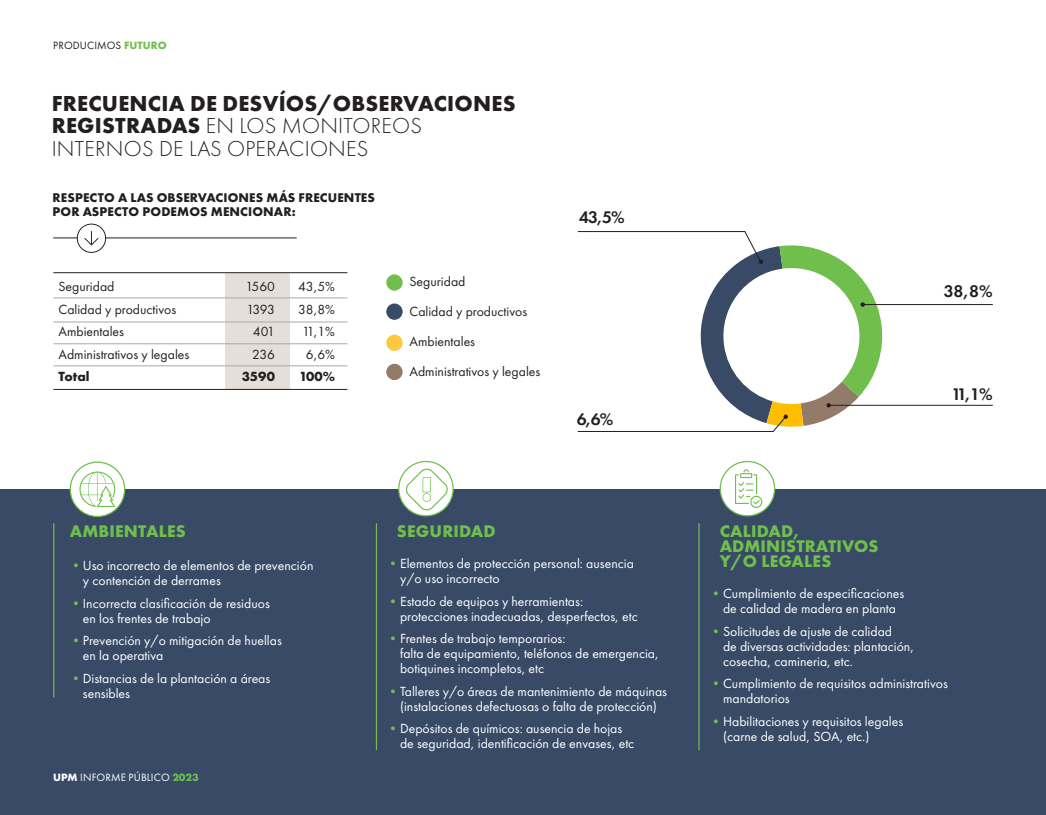
<style>
.page{position:relative;width:1046px;height:815px;background:#fff}
.page>*{position:absolute;margin:0;border:0;box-sizing:border-box;transform-origin:0 0}
.t1{font:700 22.5px/22.5px "Futura PT";letter-spacing:.01em;color:#231f20}
.t2{font:700 17.5px/15px "Futura PT";letter-spacing:.01em;color:#70bf4c}
.t3{font:600 17.5px "Futura PT";color:#231f20}
.t4{font:13.75px/15px "Futura PT";color:#fff}
.t5{font:13.75px "Futura PT";color:#231f20}
.t6{font:700 13.75px "Futura PT";color:#231f20}
.t7{font:700 13.12px/14.4px "Futura PT";letter-spacing:.01em;color:#231f20}
.t8{font:11px "Futura PT";letter-spacing:.01em;color:#fff}
.t9{font:11px "Futura PT";letter-spacing:.01em;color:#231f20}
.s1{font-weight:700;color:#70bf4c}
.s2{font-weight:300}
.s3{color:#70bf4c}
.s4{font-weight:700}
</style>
<div class="page">
<div style="left:0;top:490px;width:1045px;height:325px;background:#384a66"></div>
<hr style="left:53px;top:238px;width:244px;height:1px;background:#231f20">
<svg style="left:77px;top:224px;width:29px;height:29px"></svg>
<hr style="left:53px;top:523px;width:1px;height:174px;background:#70bf4c">
<hr style="left:376px;top:523px;width:1px;height:227px;background:#70bf4c">
<hr style="left:698px;top:523px;width:1px;height:227px;background:#70bf4c">
<div style="left:70px;top:462px;width:55px;height:54px;background:#fff;border-radius:50%"></div>
<div style="left:70px;top:461px;width:55px;height:56px;border:1px solid #70bf4c;border-radius:50%"></div>
<svg style="left:79px;top:472px;width:36px;height:35px"></svg>
<div style="left:720px;top:461px;width:54px;height:55px;background:#fff;border-radius:50%"></div>
<div style="left:719px;top:461px;width:56px;height:55px;border:1px solid #70bf4c;border-radius:50%"></div>
<svg style="left:398px;top:461px;width:55px;height:55px"></svg>
<div style="left:398px;top:461px;width:55px;height:55px;border:1px solid #70bf4c;border-radius:50%"></div>
<svg style="left:735px;top:469px;width:28px;height:41px"></svg>
<svg style="left:405px;top:468px;width:43px;height:43px"></svg>
<hr style="left:862px;top:304px;width:130px;height:1px;background:#231f20">
<hr style="left:828px;top:405px;width:164px;height:1px;background:#231f20">
<svg style="left:577px;top:231px;width:307px;height:201px"></svg>
<div style="left:225px;top:273px;width:65px;height:117px;background:#e6ded8"></div>
<hr style="left:53px;top:298px;width:294px;height:1px;background:#a8a9ad">
<hr style="left:53px;top:322px;width:294px;height:1px;background:#a8a9ad">
<hr style="left:53px;top:343px;width:294px;height:1px;background:#a8a9ad">
<hr style="left:53px;top:366px;width:294px;height:1px;background:#a8a9ad">
<hr style="left:53px;top:389px;width:294px;height:1px;background:#231f20">
<hr style="left:53px;top:272px;width:294px;height:1px;background:#231f20">
<div style="left:386px;top:274px;width:16px;height:17px;background:#70bf4c;border-radius:50%"></div>
<div style="left:386px;top:335px;width:16px;height:16px;background:#fec83f;border-radius:50%"></div>
<div style="left:386px;top:304px;width:16px;height:16px;background:#384a66;border-radius:50%"></div>
<div style="left:386px;top:364px;width:16px;height:16px;background:#927b68;border-radius:50%"></div>
<p class="t9" style="left:53px;top:39px;width:115px">PRODUCIMOS <span class="s1">FUTURO</span></p>
<p class="t1" style="left:52px;top:91px;width:465px">FRECUENCIA DE DESVÍOS/OBSERVACIONES<br>REGISTRADAS <span class="s2">EN LOS MONITOREOS<br>INTERNOS DE LAS OPERACIONES</span></p>
<p class="t7" style="left:53px;top:190px;width:324px">RESPECTO A LAS OBSERVACIONES MÁS FRECUENTES<br>POR ASPECTO PODEMOS MENCIONAR:</p>
<p class="t5" style="left:58px;top:278px;width:58px">Seguridad</p>
<p class="t5" style="left:245px;top:278px;width:31px">1560</p>
<p class="t5" style="left:298px;top:278px;width:38px">43,5%</p>
<p class="t5" style="left:58px;top:301px;width:119px">Calidad y productivos</p>
<p class="t5" style="left:246px;top:301px;width:30px">1393</p>
<p class="t5" style="left:298px;top:301px;width:38px">38,8%</p>
<p class="t5" style="left:58px;top:323px;width:67px">Ambientales</p>
<p class="t5" style="left:253px;top:323px;width:24px">401</p>
<p class="t5" style="left:302px;top:323px;width:34px">11,1%</p>
<p class="t5" style="left:58px;top:346px;width:132px">Administrativos y legales</p>
<p class="t5" style="left:252px;top:346px;width:24px">236</p>
<p class="t5" style="left:306px;top:346px;width:31px">6,6%</p>
<p class="t6" style="left:58px;top:368px;width:33px">Total</p>
<p class="t6" style="left:242px;top:368px;width:35px">3590</p>
<p class="t6" style="left:299px;top:368px;width:37px">100%</p>
<p class="t5" style="left:409px;top:273px;width:58px">Seguridad</p>
<p class="t5" style="left:409px;top:303px;width:119px">Calidad y productivos</p>
<p class="t5" style="left:409px;top:334px;width:67px">Ambientales</p>
<p class="t5" style="left:409px;top:364px;width:132px">Administrativos y legales</p>
<p class="t3" style="left:578px;top:206px;width:48px">43,5%</p>
<p class="t3" style="left:576px;top:408px;width:38px">6,6%</p>
<p class="t3" style="left:943px;top:280px;width:51px">38,8%</p>
<p class="t3" style="left:951px;top:383px;width:43px">11,1%</p>
<p class="t2" style="left:70px;top:523px;width:118px">AMBIENTALES</p>
<p class="t2" style="left:397px;top:523px;width:100px">SEGURIDAD</p>
<p class="t2" style="left:719px;top:523px;width:160px">CALIDAD,<br>ADMINISTRATIVOS</p>
<p class="t4" style="left:69px;top:558px;width:246px"><span class="s3">•</span>Uso incorrecto de elementos de prevención</p>
<p class="t2" style="left:719px;top:553px;width:113px">Y/O LEGALES</p>
<p class="t4" style="left:83px;top:573px;width:139px">y contención de derrames</p>
<p class="t4" style="left:69px;top:595px;width:202px"><span class="s3">•</span>Incorrecta clasificación de residuos</p>
<p class="t4" style="left:83px;top:610px;width:129px">en los frentes de trabajo</p>
<p class="t4" style="left:69px;top:633px;width:214px"><span class="s3">•</span>Prevención y/o mitigación de huellas</p>
<p class="t4" style="left:83px;top:648px;width:82px">en la operativa</p>
<p class="t4" style="left:69px;top:670px;width:203px"><span class="s3">•</span>Distancias de la plantación a áreas</p>
<p class="t4" style="left:83px;top:685px;width:49px">sensibles</p>
<p class="t4" style="left:386px;top:556px;width:249px"><span class="s3">•</span>Elementos de protección personal: ausencia</p>
<p class="t4" style="left:400px;top:571px;width:101px">y/o uso incorrecto</p>
<p class="t4" style="left:400px;top:593px;width:239px;text-indent:-14px"><span class="s3">•</span>Estado de equipos y herramientas: protecciones inadecuadas, desperfectos, etc</p>
<p class="t4" style="left:386px;top:631px;width:181px"><span class="s3">•</span>Frentes de trabajo temporarios:</p>
<p class="t4" style="left:400px;top:646px;width:260px">falta de equipamiento, teléfonos de emergencia, botiquines incompletos, etc</p>
<p class="t4" style="left:386px;top:683px;width:282px"><span class="s3">•</span>Talleres y/o áreas de mantenimiento de máquinas</p>
<p class="t4" style="left:400px;top:698px;width:258px">(instalaciones defectuosas o falta de protección)</p>
<p class="t4" style="left:386px;top:721px;width:237px"><span class="s3">•</span>Depósitos de químicos: ausencia de hojas</p>
<p class="t4" style="left:400px;top:736px;width:236px">de seguridad, identificación de envases, etc</p>
<p class="t4" style="left:709px;top:586px;width:196px"><span class="s3">•</span>Cumplimiento de especificaciones</p>
<p class="t4" style="left:723px;top:601px;width:174px">de calidad de madera en planta</p>
<p class="t4" style="left:709px;top:623px;width:184px"><span class="s3">•</span>Solicitudes de ajuste de calidad</p>
<p class="t4" style="left:723px;top:638px;width:192px">de diversas actividades: plantación,</p>
<p class="t4" style="left:723px;top:653px;width:131px">cosecha, camineria, etc.</p>
<p class="t4" style="left:709px;top:676px;width:240px"><span class="s3">•</span>Cumplimiento de requisitos administrativos</p>
<p class="t4" style="left:723px;top:691px;width:68px">mandatorios</p>
<p class="t4" style="left:709px;top:713px;width:195px"><span class="s3">•</span>Habilitaciones y requisitos legales</p>
<p class="t4" style="left:723px;top:728px;width:148px">(carne de salud, SOA, etc.)</p>
<p class="t8" style="left:53px;top:770px;width:147px"><span class="s4">UPM</span> INFORME PÚBLICO <span class="s1">2023</span></p>
</div>
